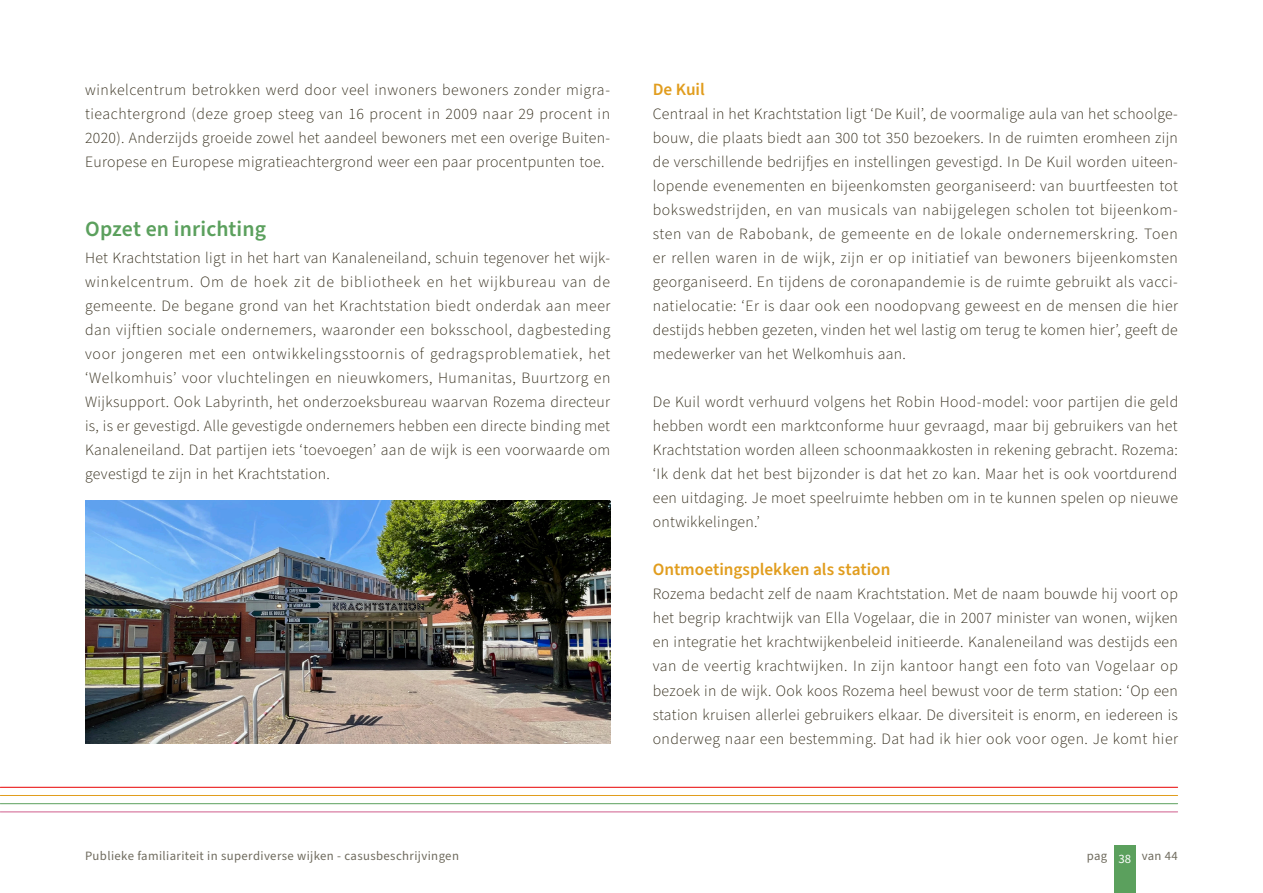
<style>
.page{position:relative;width:1263px;height:893px;background:#fff}
.page>*{position:absolute;margin:0;border:0;box-sizing:border-box;transform-origin:0 0}
._2e_verdeling{font:600 21.75px "Source Sans Pro";letter-spacing:.005em;color:#5ba05d}
._3e_verdeling{font:600 17.25px "Source Sans Pro";color:#e19d1e}
.Brood{font:300 15.75px/24px "Source Sans Pro";letter-spacing:.02em;color:#322b19;text-align:justify}
.t1{font:12.75px "Source Sans Pro";letter-spacing:.03em;color:#6f6b5e}
.s1{color:#fff}
</style>
<div class="page">
<img style="left:85px;top:500px;width:525px;height:244px">
<hr style="left:0;top:803px;width:1177px;height:1px;background:#5ba05d">
<hr style="left:0;top:795px;width:1177px;height:1px;background:#e19d1e">
<hr style="left:0;top:787px;width:1177px;height:1px;background:#e80000">
<hr style="left:0;top:812px;width:1177px;height:1px;background:#cf5e8c">
<div style="left:1114px;top:846px;width:21px;height:47px;background:#5ba05d"></div>
<p class="Brood" style="left:85px;top:79px;width:527px">winkelcentrum betrokken werd door veel inwoners bewoners zonder migra&shy;tieachtergrond (deze groep steeg van 16 procent in 2009 naar 29 procent in 2020). Anderzijds groeide zowel het aandeel bewoners met een overige Buiten-Europese en Europese migratieachtergrond weer een paar procentpunten toe.</p>
<p class="_2e_verdeling" style="left:85px;top:215px;width:182px">Opzet en inrichting</p>
<p class="Brood" style="left:85px;top:247px;width:527px">Het Krachtstation ligt in het hart van Kanaleneiland, schuin tegenover het wijk&shy;winkelcentrum. Om de hoek zit de bibliotheek en het wijkbureau van de gemeente. De begane grond van het Krachtstation biedt onderdak aan meer dan vijftien sociale ondernemers, waaronder een boksschool, dagbesteding voor jongeren met een ontwikkelingsstoornis of gedragsproblematiek, het ‘Welkomhuis’ voor vluchtelingen en nieuwkomers, Humanitas, Buurtzorg en Wijksupport. Ook Labyrinth, het onderzoeksbureau waarvan Rozema directeur is, is er gevestigd. Alle gevestigde ondernemers hebben een directe binding met Kanaleneiland. Dat partijen iets ‘toevoegen’ aan de wijk is een voorwaarde om gevestigd te zijn in het Krachtstation.</p>
<p class="_3e_verdeling" style="left:653px;top:78px;width:53px">De Kuil</p>
<p class="Brood" style="left:653px;top:103px;width:527px">Centraal in het Krachtstation ligt ‘De Kuil’, de voormalige aula van het schoolge&shy;bouw, die plaats biedt aan 300 tot 350 bezoekers. In de ruimten eromheen zijn de verschillende bedrijfjes en instellingen gevestigd. In De Kuil worden uiteen&shy;lopende evenementen en bijeenkomsten georganiseerd: van buurtfeesten tot bokswedstrijden, en van musicals van nabijgelegen scholen tot bijeenkom&shy;sten van de Rabobank, de gemeente en de lokale ondernemerskring. Toen er rellen waren in de wijk, zijn er op initiatief van bewoners bijeenkomsten georganiseerd. En tijdens de coronapandemie is de ruimte gebruikt als vacci&shy;natielocatie: ‘Er is daar ook een noodopvang geweest en de mensen die hier destijds hebben gezeten, vinden het wel lastig om terug te komen hier’, geeft de medewerker van het Welkomhuis aan.</p>
<p class="Brood" style="left:653px;top:391px;width:527px">De Kuil wordt verhuurd volgens het Robin Hood-model: voor partijen die geld hebben wordt een marktconforme huur gevraagd, maar bij gebruikers van het Krachtstation worden alleen schoonmaakkosten in rekening gebracht. Rozema: ‘Ik denk dat het best bijzonder is dat het zo kan. Maar het is ook voortdurend een uitdaging. Je moet speelruimte hebben om in te kunnen spelen op nieuwe ontwikkelingen.’</p>
<p class="_3e_verdeling" style="left:653px;top:558px;width:239px">Ontmoetingsplekken als station</p>
<p class="Brood" style="left:653px;top:583px;width:527px">Rozema bedacht zelf de naam Krachtstation. Met de naam bouwde hij voort op het begrip krachtwijk van Ella Vogelaar, die in 2007 minister van wonen, wijken en integratie het krachtwijkenbeleid initieerde. Kanaleneiland was destijds een van de veertig krachtwijken. In zijn kantoor hangt een foto van Vogelaar op bezoek in de wijk. Ook koos Rozema heel bewust voor de term station: ‘Op een station kruisen allerlei gebruikers elkaar. De diversiteit is enorm, en iedereen is onderweg naar een bestemming. Dat had ik hier ook voor ogen. Je komt hier</p>
<p class="t1" style="left:85px;top:847px;width:375px">Publieke familiariteit in superdiverse wijken - casusbeschrijvingen</p>
<p class="t1" style="left:1087px;top:847px;width:93px">pag <span class="s1">38</span> van 44</p>
</div>
